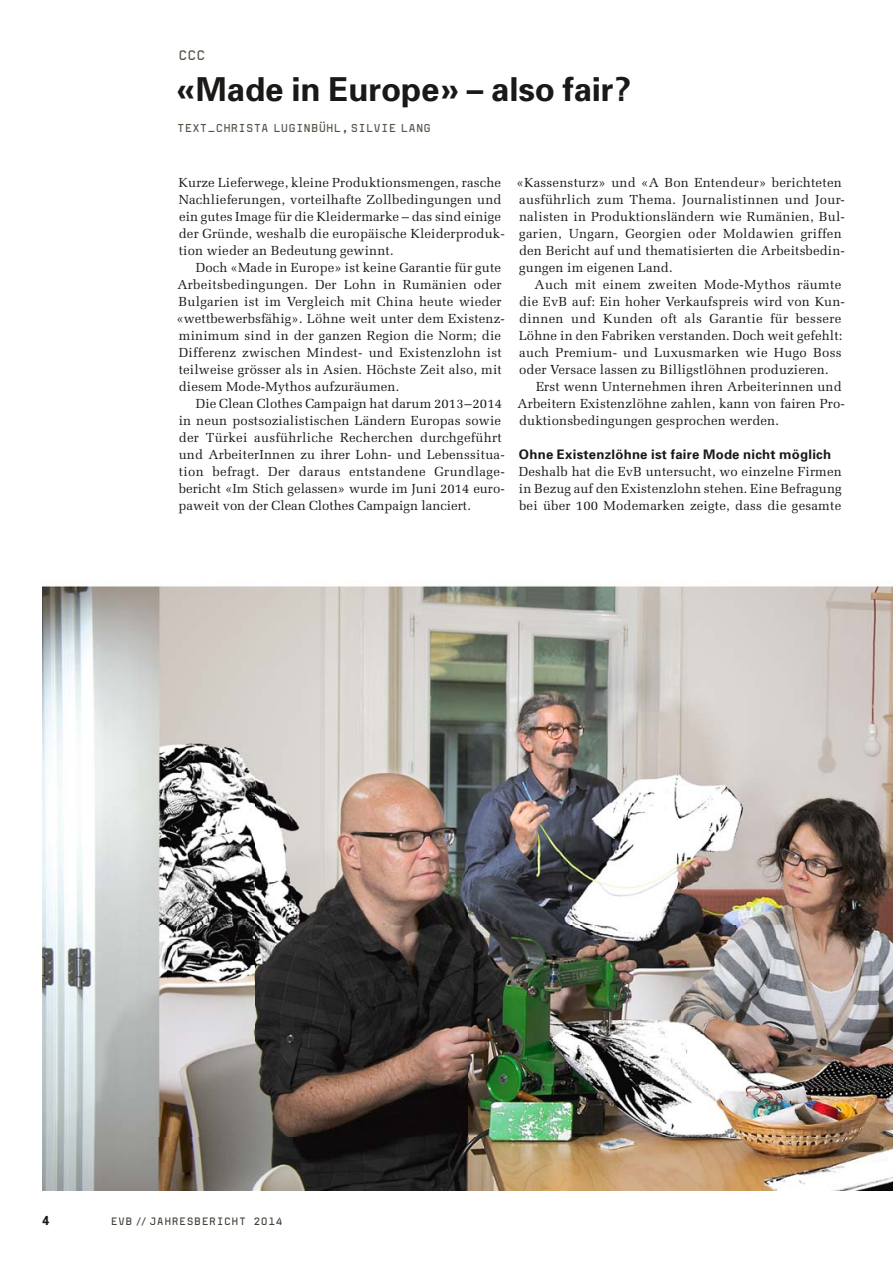
<style>
.page{position:relative;width:893px;height:1263px;background:#fff}
.page>*{position:absolute;margin:0;border:0;box-sizing:border-box;transform-origin:0 0}
.t1{font:700 33px "Univers";letter-spacing:-.005em;color:#1b1917}
.t2{font:700 13.5px "Mono";color:#565349}
.t3{font:13.2px/17px "Melior";letter-spacing:.01em;color:#1b1917}
.t4{font:700 13.2px "Univers";letter-spacing:.02em;color:#1b1917}
.t5{font:700 11.25px "Mono";letter-spacing:.01em;color:#565349}
.t6{font:700 10.5px "Mono";letter-spacing:.05em;color:#444138}
.s1{font-size:9.9px}
</style>
<div class="page">
<img style="left:43px;top:582px;width:850px;height:609px">
<p class="t2" style="left:178px;top:50px;width:29px">CCC</p>
<h1 class="t1" style="left:177px;top:77px;width:456px">«Made in Europe » – also fair ?</h1>
<p class="t5" style="left:177px;top:124px;width:255px">TEXT _ CHRISTA LUGINBÜHL, SILVIE LANG</p>
<p class="t3" style="left:179px;top:175px;width:328px">Kurze Lieferwege, kleine Produktionsmengen, rasche Nachlieferungen, vorteilhafte Zollbedingungen und ein gutes Image für die Kleidermarke – das sind einige der Gründe, weshalb die europäische Kleiderproduk&shy;tion wieder an Bedeutung gewinnt.</p>
<p class="t3" style="left:176px;top:260px;width:330px;text-indent:19px">Doch «Made in Europe» ist keine Garantie für gute Arbeitsbedingungen. Der Lohn in Rumänien oder Bulgarien ist im Vergleich mit China heute wieder «wettbewerbs fähig». Löhne weit unter dem Existenz&shy;minimum sind in der ganzen Region die Norm; die Differenz zwischen Mindest- und Existenzlohn ist teilweise grösser als in Asien. Höchste Zeit also, mit diesem Mode-Mythos aufzuräumen.</p>
<p class="t3" style="left:179px;top:396px;width:328px;text-indent:17px">Die Clean Clothes Campaign hat darum 2013 – 2014 in neun postsozialistischen Ländern Europas sowie der Türkei ausführ liche Recherchen durchgeführt und Arbei terInnen zu ihrer Lohn- und Lebenssitua&shy;tion befragt. Der daraus entstandene Grundlage - bericht «Im Stich gelassen» wurde im Juni 2014 euro&shy;paweit von der Clean Clothes Campaign lanciert.</p>
<p class="t3" style="left:516px;top:175px;width:330px">«Kassensturz» und «A Bon Entendeur» berichteten ausführlich zum Thema. Journalistinnen und Jour&shy;nalisten in Produktionsländern wie Rumänien, Bul&shy;garien, Ungarn, Georgien oder Moldawien griffen den Bericht auf und thematisierten die Arbeitsbedin&shy;gungen im eigenen Land.</p>
<p class="t3" style="left:519px;top:277px;width:328px;text-indent:16px">Auch mit einem zweiten Mode-Mythos räumte die EvB auf: Ein hoher Verkaufspreis wird von Kun&shy;dinnen und Kunden oft als Garantie für bessere Löhne in den Fabriken verstanden. Doch weit gefehlt: auch Premium- und Luxusmarken wie Hugo Boss oder Versace lassen zu Billigstlöhnen produzieren.</p>
<p class="t3" style="left:517px;top:379px;width:329px;text-indent:18px">Erst wenn Unternehmen ihren Arbeiterinnen und<br>Arbeitern Existenzlöhne zahlen, kann von fairen Pro&shy;duktionsbedingungen gesprochen werden.</p>
<p class="t4" style="left:519px;top:450px;width:314px">Ohne Existenzlöhne ist faire Mode nicht möglich</p>
<p class="t3" style="left:519px;top:465px;width:324px;text-align:justify">Deshalb hat die EvB untersucht, wo einzelne Firmen in Bezug auf den Existenzlohn stehen. Eine Befragung bei über 100 Modemarken zeigte, dass die gesamte</p>
<p class="t4" style="left:42px;top:1215px;width:9px">4</p>
<p class="t6" style="left:111px;top:1217px;width:174px">EVB <span class="s1">//</span> JAHRESBERICHT 2014</p>
</div>
